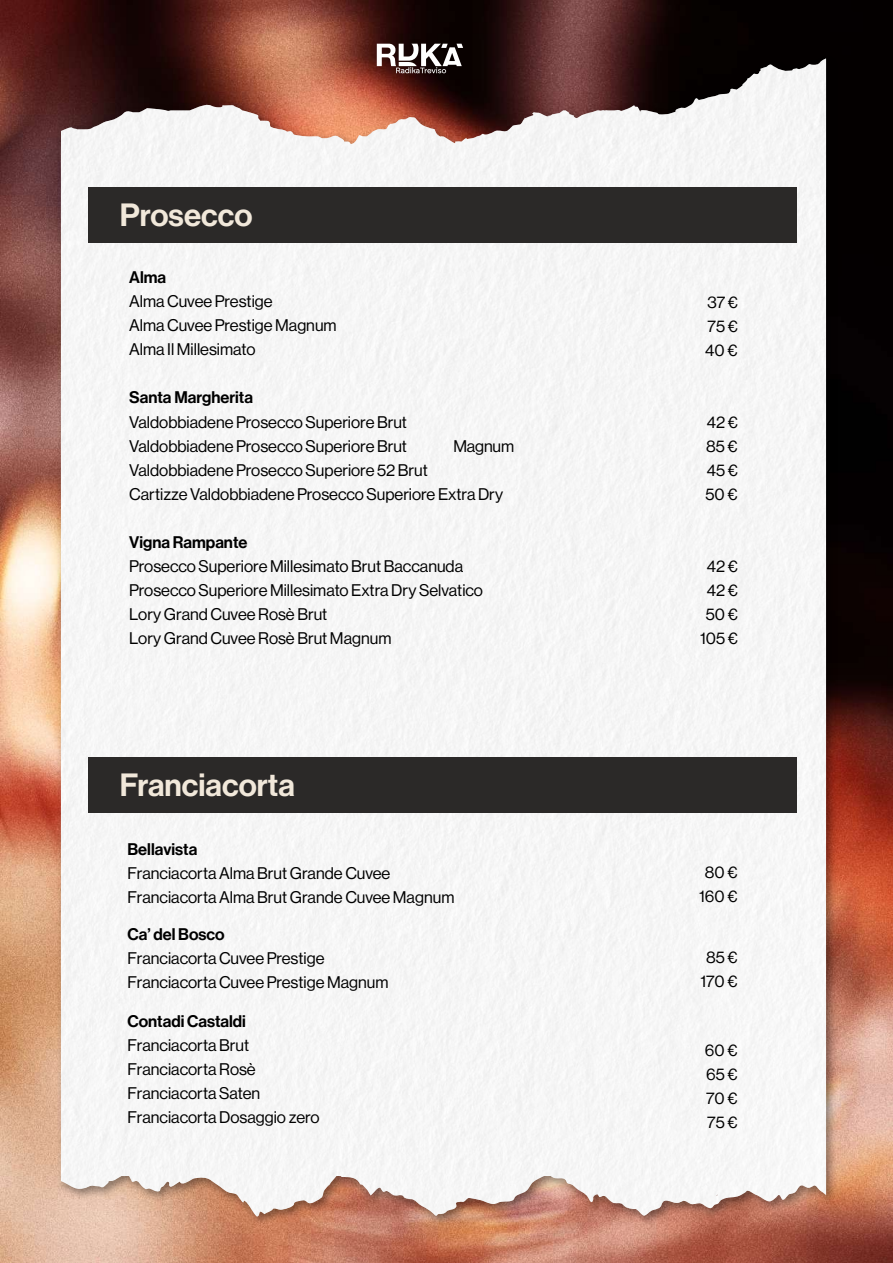
<style>
.page{position:relative;width:893px;height:1263px;background:#fff}
.page>*{position:absolute;margin:0;border:0;box-sizing:border-box;transform-origin:0 0}
.t1{font:31.5px "Neue Haas Display Mediu";color:#f1e8da}
.t2{font:16.5px/24px "Neue Haas Display";color:#000}
.t3{font:16.5px "Neue Haas Display Mediu";color:#000}
</style>
<div class="page">
<img style="left:0;top:0;width:893px;height:1263px">
<img style="left:54px;top:51px;width:787px;height:1180px">
<div style="left:61px;top:58px;width:765px;height:1160px;background:#f6f6f6"></div>
<img style="left:392px;top:62px;width:428px;height:83px">
<svg style="left:377px;top:44px;width:86px;height:29px"></svg>
<div style="left:88px;top:188px;width:708px;height:55px;background:#2b2928"></div>
<div style="left:88px;top:757px;width:708px;height:55px;background:#2b2928"></div>
<h1 class="t1" style="left:120px;top:196px;width:134px">Prosecco</h1>
<p class="t3" style="left:129px;top:268px;width:39px">Alma</p>
<p class="t2" style="left:129px;top:290px;width:209px">Alma Cuvee Prestige<br>Alma Cuvee Prestige Magnum<br>Alma Il Millesimato</p>
<p class="t3" style="left:129px;top:388px;width:125px">Santa Margherita</p>
<p class="t2" style="left:129px;top:410px;width:279px">Valdobbiadene Prosecco Superiore Brut<br>Valdobbiadene Prosecco Superiore Brut</p>
<p class="t2" style="left:453px;top:434px;width:62px">Magnum</p>
<p class="t2" style="left:129px;top:458px;width:376px">Valdobbiadene Prosecco Superiore 52 Brut<br>Cartizze Valdobbiadene Prosecco Superiore Extra Dry</p>
<p class="t3" style="left:129px;top:532px;width:120px">Vigna Rampante</p>
<p class="t2" style="left:129px;top:554px;width:355px">Prosecco Superiore Millesimato Brut Baccanuda Prosecco Superiore Millesimato Extra Dry Selvatico Lory Grand Cuvee Rosè Brut<br>Lory Grand Cuvee Rosè Brut Magnum</p>
<h1 class="t1" style="left:120px;top:766px;width:177px">Franciacorta</h1>
<p class="t3" style="left:127px;top:839px;width:71px">Bellavista</p>
<p class="t2" style="left:127px;top:861px;width:328px">Franciacorta Alma Brut Grande Cuvee<br>Franciacorta Alma Brut Grande Cuvee Magnum</p>
<p class="t3" style="left:127px;top:924px;width:99px">Ca’ del Bosco</p>
<p class="t2" style="left:127px;top:946px;width:263px">Franciacorta Cuvee Prestige<br>Franciacorta Cuvee Prestige Magnum</p>
<p class="t3" style="left:127px;top:1011px;width:120px">Contadi Castaldi</p>
<p class="t2" style="left:127px;top:1033px;width:194px">Franciacorta Brut<br>Franciacorta Rosè<br>Franciacorta Saten<br>Franciacorta Dosaggio zero</p>
<p class="t2" style="left:705px;top:291px;width:34px;text-align:justify">37 € 75 € 40 €</p>
<p class="t2" style="left:705px;top:411px;width:34px;text-align:justify">42 € 85 € 45 € 50 €</p>
<p class="t2" style="left:700px;top:555px;width:39px;text-align:center">42 €<br>42 €<br>50 €<br>105 €</p>
<p class="t2" style="left:699px;top:861px;width:40px;text-align:center">80 €<br>160 €</p>
<p class="t2" style="left:700px;top:945px;width:39px;text-align:center">85 €<br>170 €</p>
<p class="t2" style="left:705px;top:1038px;width:34px;text-align:justify">60 € 65 € 70 € 75 €</p>
</div>
